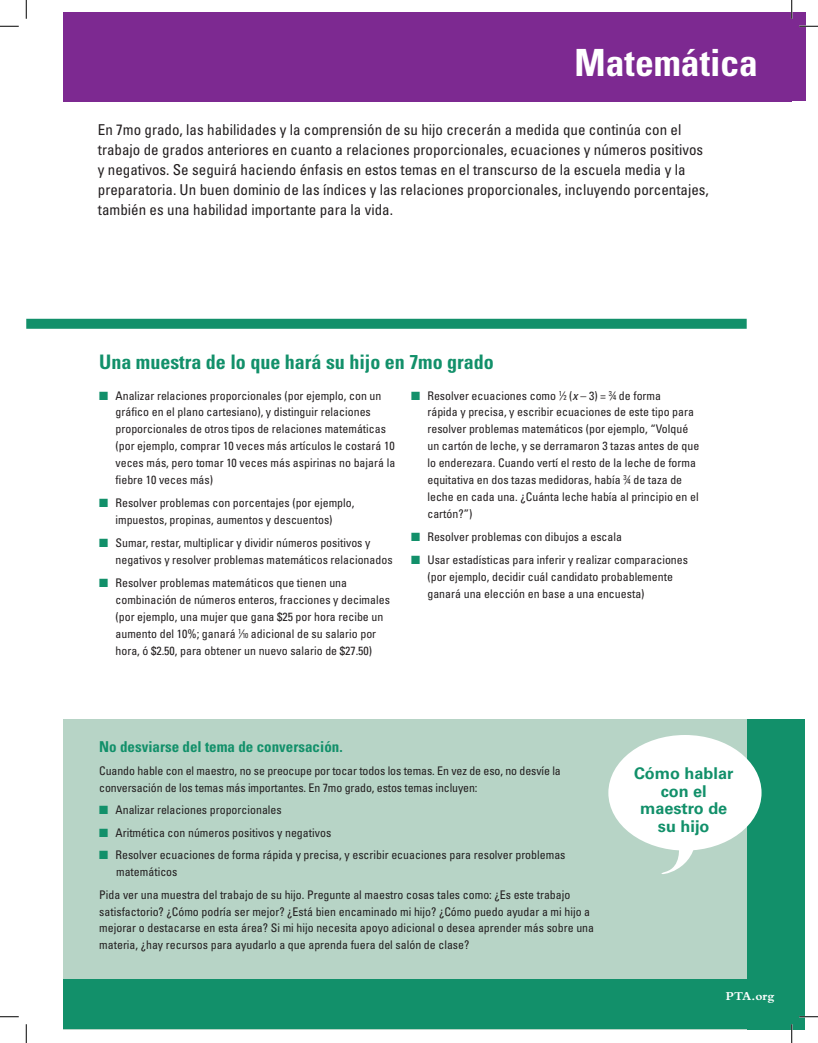
<style>
.page{position:relative;width:818px;height:1043px;background:#fff}
.page>*{position:absolute;margin:0;border:0;box-sizing:border-box;transform-origin:0 0}
.t1{font:700 condensed 37.5px "Univers LT Std";color:#fff}
.t2{font:700 condensed 20px "Univers LT Std";color:#12906a}
.t3{font:700 16.25px/17.5px "Univers LT Std";color:#12906a;text-align:center}
.t4{font:condensed 15px/20px "Univers LT Std";color:#231f20}
.t5{font:700 condensed 15px "Univers LT Std";color:#12906a}
.t6{font:700 12.5px "Bembo Std";color:#fff}
.t7{font:condensed 11.88px/16.9px "Univers LT Std";color:#231f20}
.s1{color:#12906a}
.s2{font-size:7.12px}
.s3{font-style:italic}
</style>
<div class="page">
<div style="left:63px;top:13px;width:742px;height:88px;background:#7d2991"></div>
<div style="left:63px;top:719px;width:726px;height:311px;background:#b7d4c6"></div>
<div style="left:747px;top:719px;width:58px;height:311px;background:#12906a"></div>
<div style="left:63px;top:979px;width:686px;height:49px;background:#12906a"></div>
<div style="left:26px;top:319px;width:720px;height:10px;background:#12906a"></div>
<div style="left:608px;top:735px;width:153px;height:115px;background:#fff;border-radius:50%"></div>
<svg style="left:656px;top:846px;width:38px;height:28px"></svg>
<svg style="left:0;top:25px;width:19px;height:2px"></svg>
<svg style="left:799px;top:25px;width:19px;height:2px"></svg>
<svg style="left:0;top:1016px;width:19px;height:1px"></svg>
<svg style="left:799px;top:1015px;width:19px;height:2px"></svg>
<svg style="left:25px;top:0;width:2px;height:19px"></svg>
<svg style="left:25px;top:1024px;width:2px;height:18px"></svg>
<svg style="left:790px;top:0;width:2px;height:19px"></svg>
<svg style="left:790px;top:1024px;width:2px;height:18px"></svg>
<h1 class="t1" style="left:574px;top:40px;width:185px">Matemática</h1>
<p class="t4" style="left:98px;top:120px;width:612px">En 7mo grado, las habilidades y la comprensión de su hijo crecerán a medida que continúa con el trabajo de grados anteriores en cuanto a relaciones proporcionales, ecuaciones y números positivos y negativos. Se seguirá haciendo énfasis en estos temas en el transcurso de la escuela media y la preparatoria. Un buen dominio de las índices y las relaciones proporcionales, incluyendo porcentajes, también es una habilidad importante para la vida.</p>
<h2 class="t2" style="left:99px;top:350px;width:396px">Una muestra de lo que hará su hijo en 7mo grado</h2>
<p class="t7" style="left:115px;top:387px;width:281px;text-indent:-16px"><span class="s1">■</span> Analizar relaciones proporcionales (por ejemplo, con un gráfico en el plano cartesiano), y distinguir relaciones proporcionales de otros tipos de relaciones matemáticas (por ejemplo, comprar 10 veces más artículos le costará 10 veces más, pero tomar 10 veces más aspirinas no bajará la fiebre 10 veces más)</p>
<p class="t7" style="left:99px;top:494px;width:257px;text-align:center"><span class="s1">■</span> Resolver problemas con porcentajes (por ejemplo, impuestos, propinas, aumentos y descuentos)</p>
<p class="t7" style="left:115px;top:534px;width:278px;text-indent:-16px"><span class="s1">■</span> Sumar, restar, multiplicar y dividir números positivos y negativos y resolver problemas matemáticos relacionados</p>
<p class="t7" style="left:115px;top:574px;width:276px;text-indent:-16px"><span class="s1">■</span> Resolver problemas matemáticos que tienen una combinación de números enteros, fracciones y decimales (por ejemplo, una mujer que gana $25 por hora recibe un aumento del 10%; ganará <sup>1</sup>⁄<span class="s2">10</span> adicional de su salario por hora, ó $2.50, para obtener un nuevo salario de $27.50)</p>
<p class="t7" style="left:427px;top:387px;width:273px;text-indent:-16px"><span class="s1">■</span> Resolver ecuaciones como <sup>1</sup>⁄<span class="s2">2</span> (<span class="s3">x</span> – 3) = <sup>3</sup>⁄<span class="s2">4</span> de forma<br>rápida y precisa, y escribir ecuaciones de este tipo para resolver problemas matemáticos (por ejemplo, “Volqué un cartón de leche, y se derramaron 3 tazas antes de que lo enderezara. Cuando vertí el resto de la leche de forma equitativa en dos tazas medidoras, había <sup>3</sup>⁄<span class="s2">4</span> de taza de leche en cada una. ¿Cuánta leche había al principio en el cartón?”)</p>
<p class="t7" style="left:411px;top:528px;width:212px"><span class="s1">■</span> Resolver problemas con dibujos a escala</p>
<p class="t7" style="left:427px;top:551px;width:262px;text-indent:-16px"><span class="s1">■</span> Usar estadísticas para inferir y realizar comparaciones (por ejemplo, decidir cuál candidato probablemente ganará una elección en base a una encuesta)</p>
<p class="t5" style="left:99px;top:737px;width:245px">No desviarse del tema de conversación.</p>
<p class="t7" style="left:99px;top:762px;width:463px">Cuando hable con el maestro, no se preocupe por tocar todos los temas. En vez de eso, no desvíe la conversación de los temas más importantes. En 7mo grado, estos temas incluyen:</p>
<p class="t7" style="left:99px;top:801px;width:184px"><span class="s1">■</span> Analizar relaciones proporcionales</p>
<p class="t7" style="left:99px;top:824px;width:233px"><span class="s1">■</span> Aritmética con números positivos y negativos</p>
<p class="t7" style="left:116px;top:846px;width:451px;text-indent:-17px"><span class="s1">■</span> Resolver ecuaciones de forma rápida y precisa, y escribir ecuaciones para resolver problemas matemáticos</p>
<p class="t7" style="left:99px;top:885px;width:496px">Pida ver una muestra del trabajo de su hijo. Pregunte al maestro cosas tales como: ¿Es este trabajo satisfactorio? ¿Cómo podría ser mejor? ¿Está bien encaminado mi hijo? ¿Cómo puedo ayudar a mi hijo a mejorar o destacarse en esta área? Si mi hijo necesita apoyo adicional o desea aprender más sobre una materia, ¿hay recursos para ayudarlo a que aprenda fuera del salón de clase?</p>
<h3 class="t3" style="left:634px;top:764px;width:101px">Cómo hablar con el maestro de su hijo</h3>
<p class="t6" style="left:726px;top:989px;width:50px">PTA.org</p>
</div>
